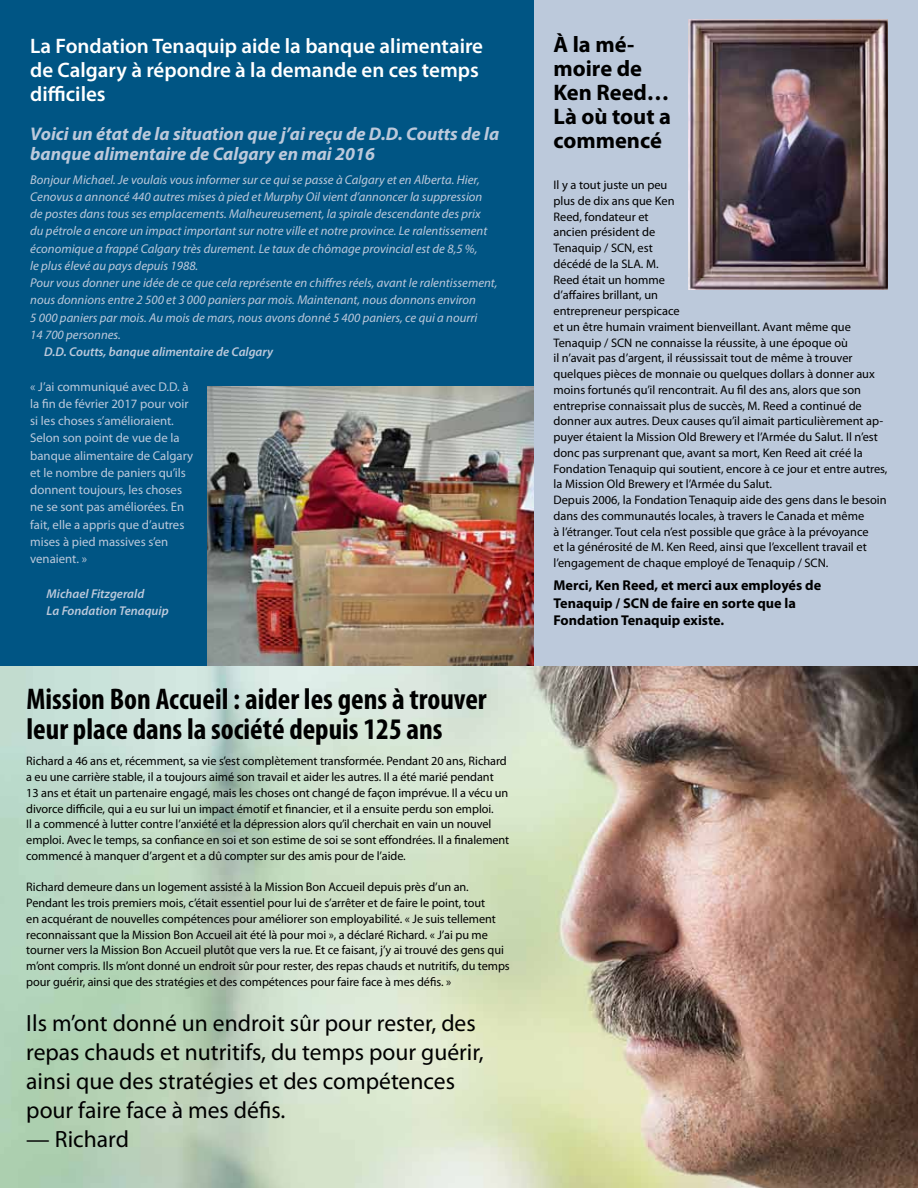
<style>
.page{position:relative;width:918px;height:1188px;background:#fff}
.page>*{position:absolute;margin:0;border:0;box-sizing:border-box;transform-origin:0 0}
.t1{font:700 condensed 30px/30px "Myriad Pro";color:#000}
.t2{font:23.55px/29px "Myriad Pro";color:#000}
.t3{font:700 22.5px/24px "Myriad Pro";color:#000}
.t4{font:600 21px/24px "Myriad Pro";color:#fff}
.t5{font:italic 700 18.3px/20px "Myriad Pro";color:#bcc9db}
.t6{font:700 14.25px/17.2px "Myriad Pro";color:#000}
.t7{font:italic 12.75px/17.2px "Myriad Pro";color:#bcc9db}
.t8{font:12.75px/17.2px "Myriad Pro";color:#bcc9db}
.t9{font:italic 600 12.75px/17.2px "Myriad Pro";color:#bcc9db}
.t10{font:12.3px/15.8px "Myriad Pro";letter-spacing:-.005em;color:#000}
</style>
<div class="page">
<img style="left:0;top:665px;width:918px;height:523px">
<div style="left:0;top:0;width:918px;height:665px;background:#bcc9db"></div>
<div style="left:0;top:0;width:534px;height:665px;background:#005584"></div>
<img style="left:207px;top:387px;width:327px;height:278px">
<img style="left:689px;top:19px;width:199px;height:270px">
<h3 class="t4" style="left:30px;top:33px;width:454px">La Fondation Tenaquip aide la banque alimentaire de Calgary à répondre à la demande en ces temps difficiles</h3>
<h3 class="t5" style="left:30px;top:124px;width:470px">Voici un état de la situation que j’ai reçu de D.D. Coutts de la banque alimentaire de Calgary en mai 2016</h3>
<p class="t7" style="left:30px;top:170px;width:469px">Bonjour Michael. Je voulais vous informer sur ce qui se passe à Calgary et en Alberta. Hier, Cenovus a annoncé 440 autres mises à pied et Murphy Oil vient d’annoncer la suppression de postes dans tous ses emplacements. Malheureusement, la spirale descendante des prix<br>du pétrole a encore un impact important sur notre ville et notre province. Le ralentissement économique a frappé Calgary très durement. Le taux de chômage provincial est de 8,5 %,<br>le plus élevé au pays depuis 1988.<br>Pour vous donner une idée de ce que cela représente en chiffres réels, avant le ralentissement, nous donnions entre 2 500 et 3 000 paniers par mois. Maintenant, nous donnons environ<br>5 000 paniers par mois. Au mois de mars, nous avons donné 5 400 paniers, ce qui a nourri<br>14 700 personnes.</p>
<p class="t9" style="left:44px;top:343px;width:231px">D.D. Coutts, banque alimentaire de Calgary</p>
<p class="t8" style="left:30px;top:378px;width:164px">« J’ai communiqué avec D.D. à la fin de février 2017 pour voir si les choses s’amélioraient.<br>Selon son point de vue de la banque alimentaire de Calgary et le nombre de paniers qu’ils donnent toujours, les choses ne se sont pas améliorées. En fait, elle a appris que d’autres mises à pied massives s’en venaient. »</p>
<p class="t9" style="left:47px;top:584px;width:124px">Michael Fitzgerald<br>La Fondation Tenaquip</p>
<h1 class="t1" style="left:26px;top:684px;width:462px">Mission Bon Accueil : aider les gens à trouver leur place dans la société depuis 125 ans</h1>
<p class="t10" style="left:26px;top:753px;width:485px">Richard a 46 ans et, récemment, sa vie s’est complètement transformée. Pendant 20 ans, Richard a eu une carrière stable, il a toujours aimé son travail et aider les autres. Il a été marié pendant<br>13 ans et était un partenaire engagé, mais les choses ont changé de façon imprévue. Il a vécu un divorce difficile, qui a eu sur lui un impact émotif et financier, et il a ensuite perdu son emploi.<br>Il a commencé à lutter contre l’anxiété et la dépression alors qu’il cherchait en vain un nouvel emploi. Avec le temps, sa confiance en soi et son estime de soi se sont effondrées. Il a finalement commencé à manquer d’argent et a dû compter sur des amis pour de l’aide.</p>
<p class="t10" style="left:26px;top:879px;width:485px">Richard demeure dans un logement assisté à la Mission Bon Accueil depuis près d’un an.<br>Pendant les trois premiers mois, c’était essentiel pour lui de s’arrêter et de faire le point, tout<br>en acquérant de nouvelles compétences pour améliorer son employabilité. « Je suis tellement reconnaissant que la Mission Bon Accueil ait été là pour moi », a déclaré Richard. « J’ai pu me tourner vers la Mission Bon Accueil plutôt que vers la rue. Et ce faisant, j’y ai trouvé des gens qui m’ont compris. Ils m’ont donné un endroit sûr pour rester, des repas chauds et nutritifs, du temps pour guérir, ainsi que des stratégies et des compétences pour faire face à mes défis. »</p>
<h2 class="t2" style="left:26px;top:1008px;width:459px">Ils m’ont donné un endroit sûr pour rester, des repas chauds et nutritifs, du temps pour guérir, ainsi que des stratégies et des compétences pour faire face à mes défis.</h2>
<h2 class="t2" style="left:26px;top:1124px;width:104px">— Richard</h2>
<h3 class="t3" style="left:554px;top:32px;width:119px">À la mé&shy;moire de<br>Ken Reed…<br>Là où tout a commencé</h3>
<p class="t10" style="left:554px;top:177px;width:336px">Il y a tout juste un peu<br>plus de dix ans que Ken<br>Reed, fondateur et<br>ancien président de<br>Tenaquip / SCN, est<br>décédé de la SLA. M.<br>Reed était un homme<br>d’affaires brillant, un<br>entrepreneur perspicace<br>et un être humain vraiment bienveillant. Avant même que Tenaquip / SCN ne connaisse la réussite, à une époque où<br>il n’avait pas d’argent, il réussissait tout de même à trouver quelques pièces de monnaie ou quelques dollars à donner aux moins fortunés qu’il rencontrait. Au fil des ans, alors que son entreprise connaissait plus de succès, M. Reed a continué de donner aux autres. Deux causes qu’il aimait particulièrement ap&shy;puyer étaient la Mission Old Brewery et l’Armée du Salut. Il n’est donc pas surprenant que, avant sa mort, Ken Reed ait créé la Fondation Tenaquip qui soutient, encore à ce jour et entre autres, la Mission Old Brewery et l’Armée du Salut.<br>Depuis 2006, la Fondation Tenaquip aide des gens dans le besoin dans des communautés locales, à travers le Canada et même<br>à l’étranger. Tout cela n’est possible que grâce à la prévoyance<br>et la générosité de M. Ken Reed, ainsi que l’excellent travail et l’engagement de chaque employé de Tenaquip / SCN.</p>
<p class="t6" style="left:554px;top:576px;width:269px">Merci, Ken Reed, et merci aux employés de<br>Tenaquip / SCN de faire en sorte que la<br>Fondation Tenaquip existe.</p>
</div>
